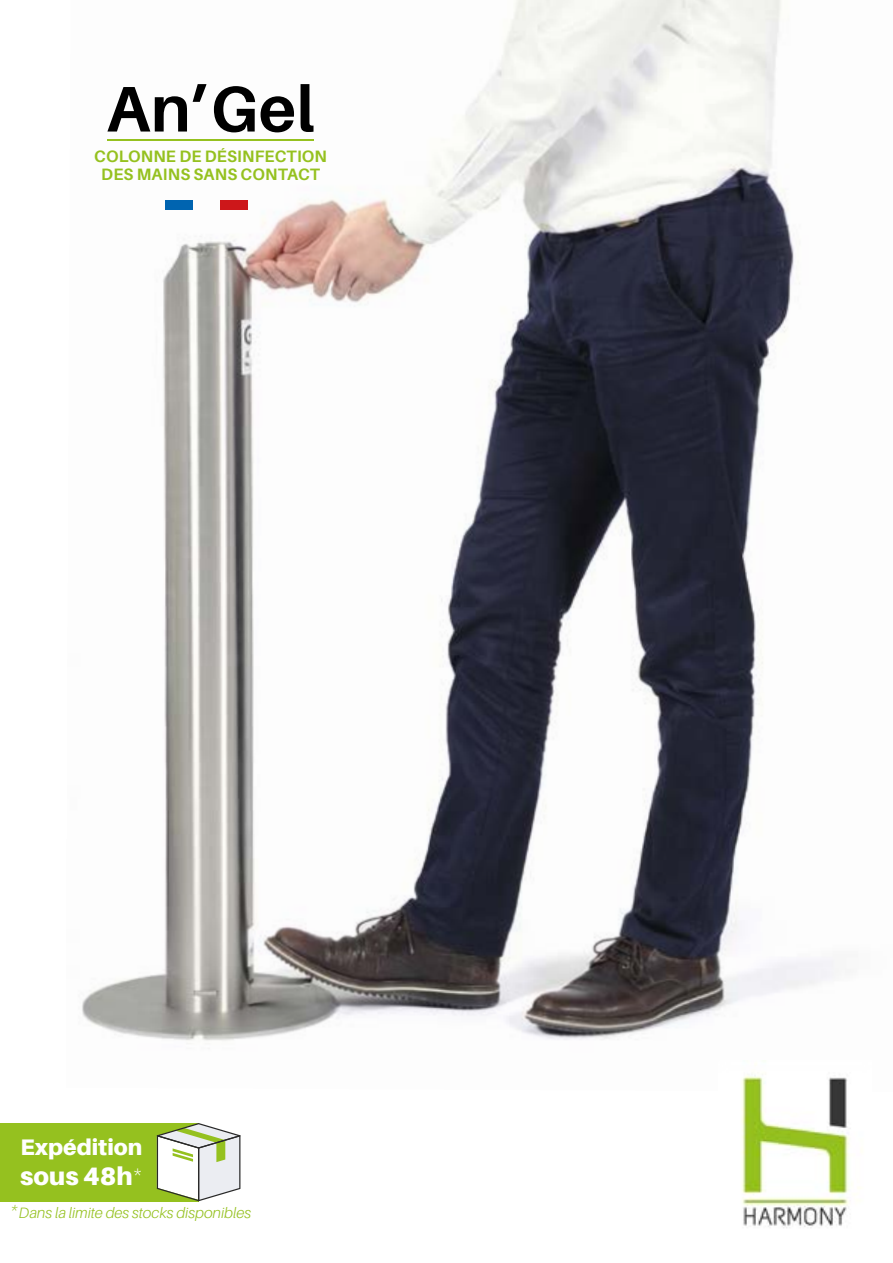
<style>
.page{position:relative;width:893px;height:1263px;background:#fff}
.page>*{position:absolute;margin:0;border:0;box-sizing:border-box;transform-origin:0 0}
.t1{font:700 64.5px "Aileron";color:#000}
.t2{font:900 25.2px "Aileron";color:#fff}
.t3{font:900 22.5px "Aileron";color:#fff}
.t4{font:700 16.5px/18px "Aileron";letter-spacing:.01em;color:#95c11f;text-align:center}
.t5{font:italic 300 15px "Aileron";color:#95c11f}
</style>
<div class="page">
<img style="left:82px;top:0;width:752px;height:1041px">
<hr style="left:107px;top:139px;width:207px;height:2px;background:#95c11f">
<div style="left:0;top:1123px;width:199px;height:78px;background:#95c11f"></div>
<svg style="left:156px;top:1123px;width:84px;height:78px"></svg>
<div style="left:166px;top:200px;width:27px;height:10px;background:#0064b0"></div>
<div style="left:220px;top:200px;width:27px;height:10px;background:#cd171a"></div>
<img style="left:741px;top:1074px;width:119px;height:154px">
<h1 class="t1" style="left:106px;top:73px;width:210px">An’Gel</h1>
<p class="t4" style="left:94px;top:147px;width:234px">COLONNE DE DÉSINFECTION<br>DES MAINS SANS CONTACT</p>
<h3 class="t3" style="left:21px;top:1133px;width:123px">Expédition</h3>
<h2 class="t2" style="left:20px;top:1161px;width:124px">sous 48h<sup>*</sup></h2>
<p class="t5" style="left:11px;top:1204px;width:242px">*Dans la limite des stocks disponibles</p>
</div>
